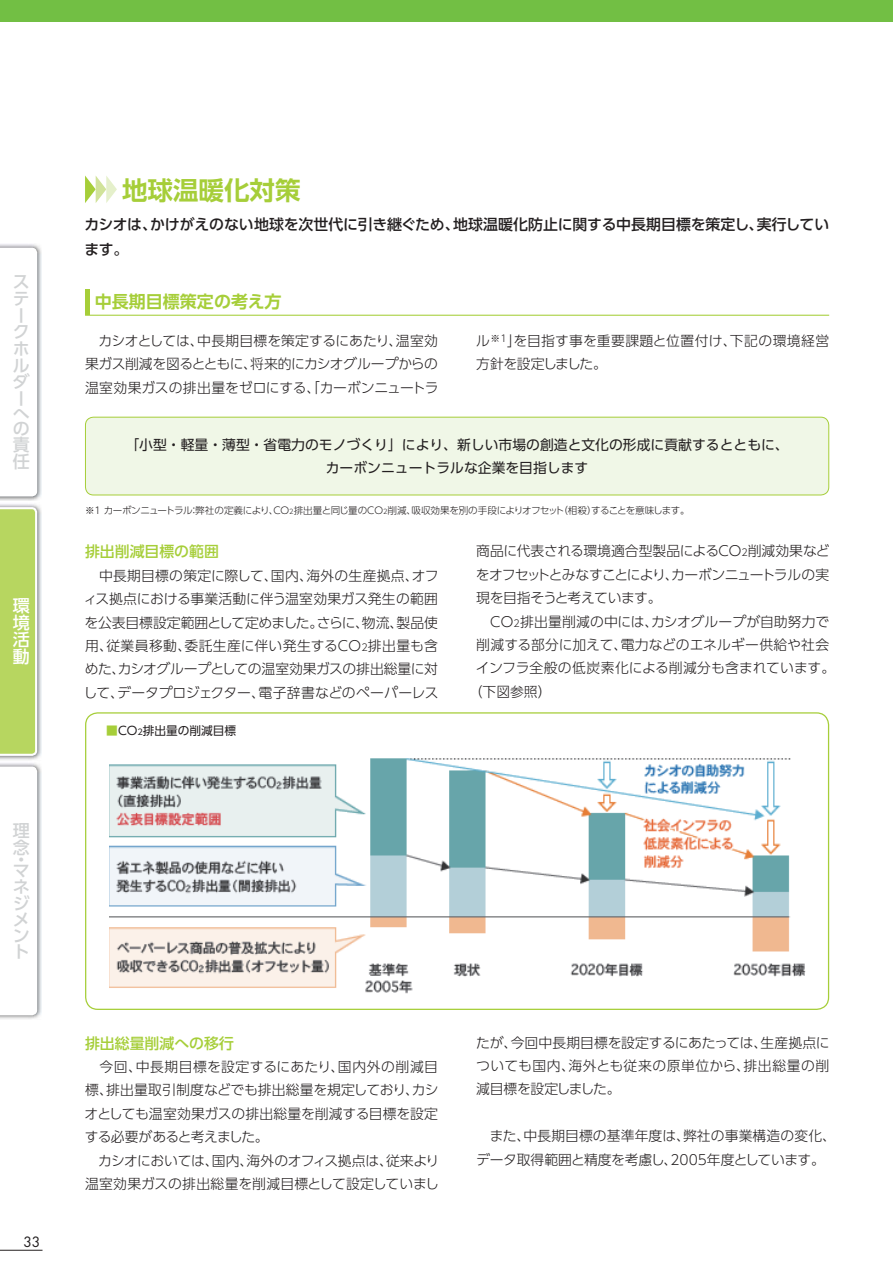
<style>
.page{position:relative;width:893px;height:1263px;background:#fff}
.page>*{position:absolute;margin:0;border:0;box-sizing:border-box;transform-origin:0 0}
.t1{font:25.5px "UD Shin Go Pro De Bold 90 pv RKSJ H";color:#a6ce39}
.t2{font:16.95px/16.6px "UD Shin Go Pro Medium 90 pv RKSJ H";color:#d1d3d4}
.t3{font:16.95px "UD Shin Go Pro De Bold 90 pv RKSJ H";color:#a6ce39}
.t4{font:16.95px/17px "UD Shin Go Pro Medium 90 pv RKSJ H";color:#fff;text-align:justify}
.t5{font:14.85px/25.5px "UD Shin Go Pro Medium 90 pv RKSJ H";letter-spacing:-.01em;color:#231f20}
.t6{font:14.85px "UD Shin Go Pro Medium 90 pv RKSJ H";color:#a6ce39}
.t7{font:13.8px/23.4px "UD Shin Go Pro Light 90 pv RKSJ H";letter-spacing:-.005em;color:#231f20;text-align:justify}
.t8{font:13.8px/23.4px "UD Shin Go Pro Regular 90 pv RKSJ H";color:#231f20;text-align:center}
.t9{font:13.8px "UD Shin Go Pro Light 90 pv RKSJ H";letter-spacing:-.065em;color:#231f20}
.t10{font:13.8px "UD Shin Go Pro Light 90 pv RKSJ H";letter-spacing:.015em;color:#231f20}
.t11{font:13.8px "UD Shin Go Pro Light 90 pv RKSJ H";letter-spacing:-.035em;color:#231f20}
.t12{font:13.8px "Futura";color:#231f20}
.t13{font:11.7px "UD Shin Go Pro Regular 90 pv RKSJ H";color:#231f20}
.t14{font:9.6px "UD Shin Go Pro Light 90 pv RKSJ H";letter-spacing:-.045em;color:#231f20}
.s1{font-size:6.75px}
.s2{font-size:9.6px}
.s3{color:#a6ce39}
.s4{font-size:8.25px}
</style>
<div class="page">
<svg style="left:85px;top:176px;width:32px;height:27px"></svg>
<hr style="left:85px;top:315px;width:744px;height:1px;background:#a6ce39">
<hr style="left:85px;top:289px;width:4px;height:26px;background:#a6ce39">
<div style="left:85px;top:417px;width:744px;height:78px;background:#f0f7e7;border-radius:8px"></div>
<div style="left:85px;top:417px;width:744px;height:78px;border:1px solid #a6ce39;border-radius:8px"></div>
<img style="left:109px;top:758px;width:696px;height:236px">
<div style="left:0;top:0;width:893px;height:21px;background:#72bf44"></div>
<hr style="left:0;top:1250px;width:43px;height:1px;background:#231f20">
<img style="left:0;top:244px;width:41px;height:516px">
<svg style="left:0;top:248px;width:37px;height:248px"></svg>
<svg style="left:0;top:507px;width:37px;height:249px;background:#bbd86a"></svg>
<img style="left:0;top:763px;width:41px;height:256px">
<svg style="left:0;top:766px;width:37px;height:249px"></svg>
<p class="t2" style="left:13px;top:276px;width:19px">ステークホルダー</p>
<p class="t2" style="left:13px;top:409px;width:18px;line-height:14.5px">への</p>
<p class="t2" style="left:13px;top:439px;width:18px">責任</p>
<p class="t4" style="left:13px;top:600px;width:18px">環境活動</p>
<p class="t2" style="left:13px;top:824px;width:18px">理念</p>
<p class="t2" style="left:13px;top:854px;width:12px">・</p>
<p class="t2" style="left:13px;top:865px;width:18px;line-height:16px;text-align:justify">マネジメント</p>
<p class="t12" style="left:23px;top:1236px;width:19px">33</p>
<h1 class="t1" style="left:122px;top:181px;width:180px">地球温暖化対策</h1>
<p class="t5" style="left:85px;top:214px;width:746px">カシオは、かけがえのない地球を次世代に引き継ぐため、地球温暖化防止に関する中長期目標を策定し、実行しています。</p>
<p class="t3" style="left:95px;top:296px;width:188px">中長期目標策定の考え方</p>
<p class="t7" style="left:85px;top:331px;width:355px">　カシオとしては、中長期目標を策定するにあたり、温室効果ガス削減を図るとともに、将来的にカシオグループからの温室効果ガスの排出量をゼロにする、「カーボンニュートラ</p>
<p class="t7" style="left:476px;top:331px;width:354px">ル<sup>※1</sup>」を目指す事を重要課題と位置付け、下記の環境経営方針を設定しました。</p>
<p class="t8" style="left:125px;top:435px;width:665px">「小型・軽量・薄型・省電力のモノづくり」により、新しい市場の創造と文化の形成に貢献するとともに、カーボンニュートラルな企業を目指します</p>
<p class="t14" style="left:85px;top:507px;width:606px">※1 カーボンニュートラル：弊社の定義により、CO<span class="s1">2</span>排出量と同じ量のCO<span class="s1">2</span>削減、吸収効果を別の手段によりオフセット（相殺）することを意味します。</p>
<p class="t6" style="left:85px;top:546px;width:135px">排出削減目標の範囲</p>
<p class="t7" style="left:83px;top:566px;width:357px">　中長期目標の策定に際して、国内、海外の生産拠点、オフィス拠点における事業活動に伴う温室効果ガス発生の範囲を公表目標設定範囲として定めました。さらに、物流、製品使用、従業員移動、委託生産に伴い発生するCO<span class="s2">2</span>排出量も含めた、カシオグループとしての温室効果ガスの排出総量に対して、データプロジェクター、電子辞書などのペーパーレス</p>
<p class="t13" style="left:106px;top:726px;width:131px"><span class="s3">■</span>CO<span class="s4">2</span>排出量の削減目標</p>
<p class="t7" style="left:476px;top:541px;width:355px">商品に代表される環境適合型製品によるCO<span class="s2">2</span>削減効果など</p>
<p class="t9" style="left:476px;top:569px;width:355px">をオフセットとみなすことにより、カーボンニュートラルの実</p>
<p class="t11" style="left:476px;top:593px;width:187px">現を目指そうと考えています。</p>
<p class="t10" style="left:476px;top:616px;width:355px">　CO<span class="s2">2</span>排出量削減の中には、カシオグループが自助努力で</p>
<p class="t7" style="left:476px;top:635px;width:354px">削減する部分に加えて、電力などのエネルギー供給や社会</p>
<p class="t7" style="left:476px;top:658px;width:361px">インフラ全般の低炭素化による削減分も含まれています。</p>
<p class="t7" style="left:469px;top:682px;width:84px">（下図参照）</p>
<p class="t6" style="left:85px;top:1037px;width:150px">排出総量削減への移行</p>
<p class="t7" style="left:85px;top:1057px;width:356px;text-align:left">　今回、中長期目標を設定するにあたり、国内外の削減目標、排出量取引制度などでも排出総量を規定しており、カシオとしても温室効果ガスの排出総量を削減する目標を設定する必要があると考えました。<br>　カシオにおいては、国内、海外のオフィス拠点は、従来より温室効果ガスの排出総量を削減目標として設定していまし</p>
<p class="t7" style="left:476px;top:1032px;width:355px">たが、今回中長期目標を設定するにあたっては、生産拠点についても国内、海外とも従来の原単位から、排出総量の削減目標を設定しました。</p>
<p class="t7" style="left:476px;top:1126px;width:362px">　また、中長期目標の基準年度は、弊社の事業構造の変化、データ取得範囲と精度を考慮し、2005年度としています。</p>
</div>
